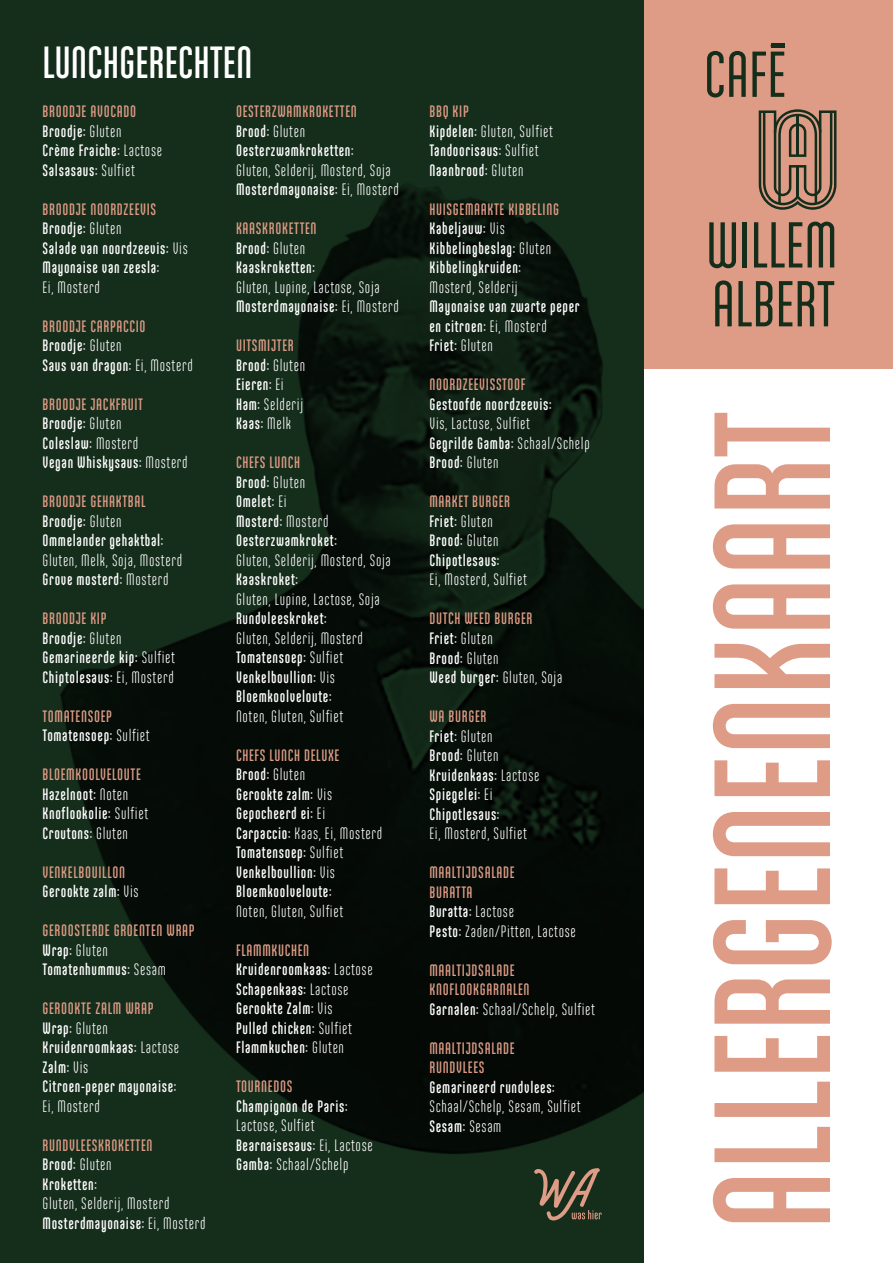
<style>
.page{position:relative;width:893px;height:1263px;background:#fff}
.page>*{position:absolute;margin:0;border:0;box-sizing:border-box;transform-origin:0 0}
.t1{font:700 165px "Ando";color:#de9c86}
.t2{font:700 45px "Ando";color:#fff}
.t3{font:700 16.5px/19.5px "Ando";letter-spacing:.04em;color:#fff}
.t4{font:16.5px/19.5px "Ando";letter-spacing:.04em;color:#fff}
.t5{font:700 16.5px/19.5px "Ando";letter-spacing:.04em;color:#de9c86}
.s1{color:#de9c86}
.s2{font-weight:400}
.s3{font-weight:700}
.s4{color:#fff}
.s5{font-weight:400;color:#fff}
.s6{font-weight:700;color:#de9c86}
</style>
<div class="page">
<div style="left:0;top:0;width:644px;height:1263px;background:#152d1b"></div>
<img style="left:60px;top:185px;width:584px;height:1036px">
<div style="left:644px;top:0;width:249px;height:370px;background:#de9c86"></div>
<svg style="left:715px;top:280px;width:17px;height:46px"></svg>
<svg style="left:738px;top:281px;width:34px;height:45px"></svg>
<svg style="left:779px;top:281px;width:13px;height:45px"></svg>
<svg style="left:798px;top:281px;width:36px;height:45px"></svg>
<hr style="left:743px;top:222px;width:4px;height:45px;background:#152d1b">
<svg style="left:754px;top:222px;width:48px;height:45px"></svg>
<svg style="left:808px;top:222px;width:26px;height:45px"></svg>
<svg style="left:709px;top:222px;width:27px;height:46px"></svg>
<svg style="left:707px;top:51px;width:39px;height:46px"></svg>
<svg style="left:752px;top:52px;width:32px;height:45px"></svg>
<hr style="left:771px;top:44px;width:13px;height:4px;background:#152d1b">
<svg style="left:759px;top:109px;width:77px;height:101px"></svg>
<svg style="left:534px;top:1168px;width:68px;height:52px"></svg>
<h2 class="t2" style="left:43px;top:39px;width:211px">LUNCHGERECHTEN</h2>
<p class="t3" style="left:43px;top:102px;width:121px"><span class="s1">BROODJE AVOCADO<br></span>Broodje: <span class="s2">Gluten<br></span>Crème Fraiche: <span class="s2">Lactose<br></span>Salsasaus: <span class="s2">Sulfiet</span></p>
<p class="t3" style="left:43px;top:199px;width:147px"><span class="s1">BROODJE NOORDZEEVIS<br></span>Broodje: <span class="s2">Gluten<br></span>Salade van noordzeevis: <span class="s2">Vis<br></span>Mayonaise van zeesla:</p>
<p class="t4" style="left:43px;top:277px;width:59px">Ei, Mosterd</p>
<p class="t3" style="left:43px;top:316px;width:152px"><span class="s1">BROODJE CARPACCIO<br></span>Broodje: <span class="s2">Gluten<br></span>Saus van dragon: <span class="s2">Ei, Mosterd</span></p>
<p class="t3" style="left:43px;top:394px;width:147px"><span class="s1">BROODJE JACKFRUIT<br></span>Broodje: <span class="s2">Gluten<br></span>Coleslaw: <span class="s2">Mosterd<br></span>Vegan Whiskysaus: <span class="s2">Mosterd</span></p>
<p class="t3" style="left:43px;top:492px;width:122px"><span class="s1">BROODJE GEHAKTBAL<br></span>Broodje: <span class="s2">Gluten<br></span>Ommelander gehaktbal:</p>
<p class="t4" style="left:43px;top:550px;width:141px">Gluten, Melk, Soja, Mosterd<br><span class="s3">Grove mosterd:</span> Mosterd</p>
<p class="t3" style="left:43px;top:609px;width:134px"><span class="s1">BROODJE KIP<br></span>Broodje: <span class="s2">Gluten<br></span>Gemarineerde kip: <span class="s2">Sulfiet<br></span>Chiptolesaus: <span class="s2">Ei, Mosterd</span></p>
<p class="t3" style="left:43px;top:706px;width:109px"><span class="s1">TOMATENSOEP<br></span>Tomatensoep: <span class="s2">Sulfiet</span></p>
<p class="t3" style="left:43px;top:765px;width:107px"><span class="s1">BLOEMKOOLVELOUTE<br></span>Hazelnoot: <span class="s2">Noten<br></span>Knoflookolie: <span class="s2">Sulfiet<br></span>Croutons: <span class="s2">Gluten</span></p>
<p class="t5" style="left:43px;top:862px;width:98px">VENKELBOUILLON<br><span class="s4">Gerookte zalm:</span> <span class="s5">Vis</span></p>
<p class="t5" style="left:43px;top:921px;width:154px">GEROOSTERDE GROENTEN WRAP<br><span class="s4">Wrap:</span> <span class="s5">Gluten<br></span><span class="s4">Tomatenhummus:</span> <span class="s5">Sesam</span></p>
<p class="t3" style="left:43px;top:999px;width:138px"><span class="s1">GEROOKTE ZALM WRAP<br></span>Wrap: <span class="s2">Gluten<br></span>Kruidenroomkaas: <span class="s2">Lactose<br></span>Zalm: <span class="s2">Vis<br></span>Citroen-peper mayonaise:</p>
<p class="t4" style="left:43px;top:1096px;width:59px">Ei, Mosterd</p>
<p class="t5" style="left:43px;top:1135px;width:112px">RUNDVLEESKROKETTEN<br><span class="s4">Brood:</span> <span class="s5">Gluten<br></span><span class="s4">Kroketten:</span></p>
<p class="t4" style="left:43px;top:1194px;width:164px">Gluten, Selderij, Mosterd<br><span class="s3">Mosterdmayonaise:</span> Ei, Mosterd</p>
<p class="t3" style="left:236px;top:102px;width:122px"><span class="s1">OESTERZWAMKROKETTEN<br></span>Brood: <span class="s2">Gluten<br></span>Oesterzwamkroketten:</p>
<p class="t4" style="left:236px;top:160px;width:164px">Gluten, Selderij, Mosterd, Soja<br><span class="s3">Mosterdmayonaise:</span> Ei, Mosterd</p>
<p class="t3" style="left:236px;top:219px;width:82px"><span class="s1">KAASKROKETTEN<br></span>Brood: <span class="s2">Gluten<br></span>Kaaskroketten:</p>
<p class="t4" style="left:236px;top:277px;width:164px">Gluten, Lupine, Lactose, Soja<br><span class="s3">Mosterdmayonaise:</span> Ei, Mosterd</p>
<p class="t3" style="left:236px;top:336px;width:71px"><span class="s1">UITSMIJTER<br></span>Brood: <span class="s2">Gluten<br></span>Eieren: <span class="s2">Ei<br></span>Ham: <span class="s2">Selderij<br></span>Kaas: <span class="s2">Melk</span></p>
<p class="t3" style="left:236px;top:453px;width:102px"><span class="s1">CHEFS LUNCH<br></span>Brood: <span class="s2">Gluten<br></span>Omelet: <span class="s2">Ei<br></span>Mosterd: <span class="s2">Mosterd<br></span>Oesterzwamkroket:</p>
<p class="t4" style="left:236px;top:550px;width:156px">Gluten, Selderij, Mosterd, Soja</p>
<p class="t3" style="left:236px;top:570px;width:63px">Kaaskroket:</p>
<p class="t4" style="left:236px;top:589px;width:145px">Gluten, Lupine, Lactose, Soja</p>
<p class="t3" style="left:236px;top:609px;width:92px">Rundvleeskroket:</p>
<p class="t3" style="left:236px;top:628px;width:128px"><span class="s2">Gluten, Selderij, Mosterd<br></span>Tomatensoep: <span class="s2">Sulfiet<br></span>Venkelboullion: <span class="s2">Vis<br></span>Bloemkoolveloute:</p>
<p class="t4" style="left:236px;top:707px;width:109px">Noten, Gluten, Sulfiet</p>
<p class="t3" style="left:236px;top:745px;width:148px"><span class="s1">CHEFS LUNCH DELUXE<br></span>Brood: <span class="s2">Gluten<br></span>Gerookte zalm: <span class="s2">Vis<br></span>Gepocheerd ei: <span class="s2">Ei<br></span>Carpaccio: <span class="s2">Kaas, Ei, Mosterd<br></span>Tomatensoep: <span class="s2">Sulfiet<br></span>Venkelboullion: <span class="s2">Vis<br></span>Bloemkoolveloute:</p>
<p class="t4" style="left:236px;top:902px;width:109px">Noten, Gluten, Sulfiet</p>
<p class="t3" style="left:236px;top:940px;width:138px"><span class="s1">FLAMMKUCHEN<br></span>Kruidenroomkaas: <span class="s2">Lactose<br></span>Schapenkaas: <span class="s2">Lactose<br></span>Gerookte Zalm: <span class="s2">Vis<br></span>Pulled chicken: <span class="s2">Sulfiet<br></span>Flammkuchen: <span class="s2">Gluten</span></p>
<p class="t5" style="left:236px;top:1077px;width:58px">TOURNEDOS</p>
<p class="t3" style="left:236px;top:1097px;width:113px">Champignon de Paris:</p>
<p class="t4" style="left:236px;top:1116px;width:138px">Lactose, Sulfiet<br><span class="s3">Bearnaisesaus:</span> Ei, Lactose<br><span class="s3">Gamba:</span> Schaal/Schelp</p>
<p class="t3" style="left:429px;top:102px;width:125px"><span class="s1">BBQ KIP<br></span>Kipdelen: <span class="s2">Gluten, Sulfiet<br></span>Tandoorisaus: <span class="s2">Sulfiet<br></span>Naanbrood: <span class="s2">Gluten</span></p>
<p class="t3" style="left:429px;top:200px;width:131px"><span class="s1">HUISGEMAAKTE KIBBELING<br></span>Kabeljauw: <span class="s2">Vis<br></span>Kibbelingbeslag: <span class="s2">Gluten<br></span>Kibbelingkruiden:</p>
<p class="t4" style="left:429px;top:278px;width:90px">Mosterd, Selderij</p>
<p class="t3" style="left:429px;top:297px;width:152px">Mayonaise van zwarte peper en citroen: <span class="s2">Ei, Mosterd<br></span>Friet: <span class="s2">Gluten</span></p>
<p class="t5" style="left:429px;top:375px;width:98px">NOORDZEEVISSTOOF</p>
<p class="t3" style="left:429px;top:395px;width:124px">Gestoofde noordzeevis:</p>
<p class="t4" style="left:429px;top:414px;width:162px">Vis, Lactose, Sulfiet<br><span class="s3">Gegrilde Gamba:</span> Schaal/Schelp<br><span class="s3">Brood:</span> Gluten</p>
<p class="t3" style="left:429px;top:492px;width:82px"><span class="s1">MARKET BURGER<br></span>Friet: <span class="s2">Gluten<br></span>Brood: <span class="s2">Gluten<br></span>Chipotlesaus:</p>
<p class="t4" style="left:429px;top:570px;width:99px">Ei, Mosterd, Sulfiet</p>
<p class="t3" style="left:429px;top:609px;width:134px"><span class="s1">DUTCH WEED BURGER<br></span>Friet: <span class="s2">Gluten<br></span>Brood: <span class="s2">Gluten<br></span>Weed burger: <span class="s2">Gluten, Soja</span></p>
<p class="t3" style="left:429px;top:707px;width:112px"><span class="s1">WA BURGER<br></span>Friet: <span class="s2">Gluten<br></span>Brood: <span class="s2">Gluten<br></span>Kruidenkaas: <span class="s2">Lactose<br></span>Spiegelei: <span class="s2">Ei<br></span>Chipotlesaus:</p>
<p class="t4" style="left:429px;top:824px;width:99px">Ei, Mosterd, Sulfiet</p>
<p class="t4" style="left:429px;top:863px;width:148px"><span class="s6">MAALTIJDSALADE<br>BURATTA<br></span><span class="s3">Buratta:</span> Lactose<br><span class="s3">Pesto:</span> Zaden/Pitten, Lactose</p>
<p class="t5" style="left:429px;top:960px;width:167px">MAALTIJDSALADE<br>KNOFLOOKGARNALEN<br><span class="s4">Garnalen:</span> <span class="s5">Schaal/Schelp, Sulfiet</span></p>
<p class="t5" style="left:429px;top:1038px;width:87px">MAALTIJDSALADE<br>RUNDVLEES</p>
<p class="t3" style="left:429px;top:1077px;width:127px">Gemarineerd rundvlees:</p>
<p class="t4" style="left:429px;top:1097px;width:153px">Schaal/Schelp, Sesam, Sulfiet<br><span class="s3">Sesam:</span> Sesam</p>
<h1 class="t1" style="left:686px;top:1230px;width:821px;rotate:-90deg">ALLERGENENKAART</h1>
</div>
